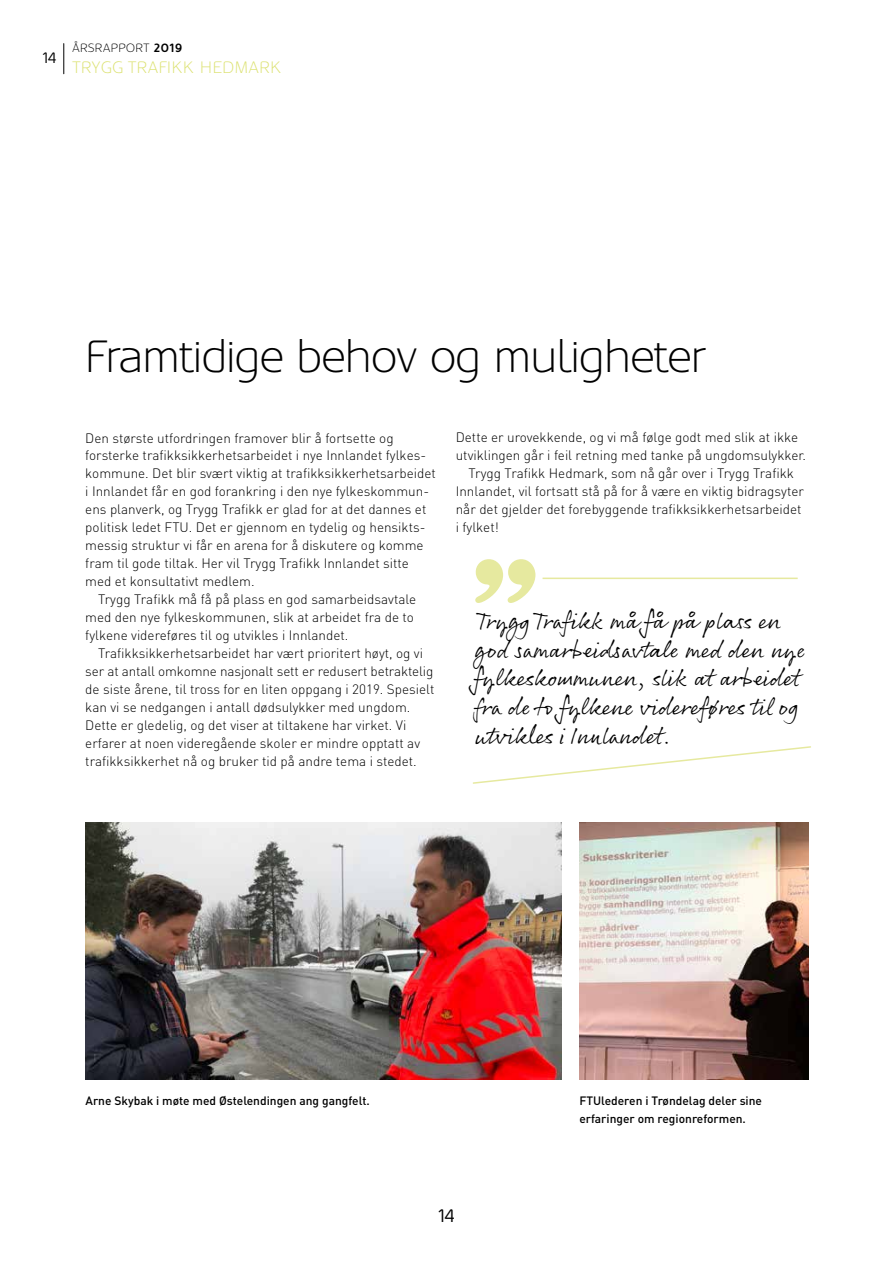
<style>
.page{position:relative;width:893px;height:1263px;background:#fff}
.page>*{position:absolute;margin:0;border:0;box-sizing:border-box;transform-origin:0 0}
.t1{font:300 45px "Oblik";color:#000}
.t2{font:24px/28.8px "Rollerscript Smooth";letter-spacing:-.005em;color:#000}
.t3{font:18px "Oblik";color:#000}
.t4{font:300 16.5px "Oblik";letter-spacing:.05em;color:#dbe16f}
.t5{font:15px "Oblik";color:#000}
.t6{font:300 13.5px/18px "DIN";color:#000}
.t7{font:500 12px/18px "DIN";color:#000}
.t8{font:300 12px "Oblik";letter-spacing:.05em;color:#000}
.s1{font-weight:700}
</style>
<div class="page">
<hr style="left:63px;top:44px;width:1px;height:30px;background:#000">
<img style="left:85px;top:823px;width:476px;height:257px">
<img style="left:579px;top:823px;width:229px;height:257px">
<svg style="left:475px;top:559px;width:60px;height:44px"></svg>
<svg style="left:472px;top:746px;width:339px;height:38px"></svg>
<hr style="left:543px;top:578px;width:255px;height:1px;background:#e6e99f">
<p class="t5" style="left:43px;top:49px;width:15px">14</p>
<p class="t8" style="left:72px;top:41px;width:111px">ÅRSRAPPORT <span class="s1">2019</span></p>
<p class="t4" style="left:72px;top:58px;width:210px">TRYGG TRAFIKK HEDMARK</p>
<h1 class="t1" style="left:85px;top:331px;width:620px">Framtidige behov og muligheter</h1>
<p class="t6" style="left:85px;top:428px;width:352px">Den største utfordringen framover blir å fortsette og forsterke trafikksikkerhetsarbeidet i nye Innlandet fylkes&shy;kommune. Det blir svært viktig at trafikksikkerhetsarbeidet i Innlandet får en god forankring i den nye fylkeskommun&shy;ens planverk, og Trygg Trafikk er glad for at det dannes et politisk ledet FTU. Det er gjennom en tydelig og hensikts&shy;messig struktur vi får en arena for å diskutere og komme fram til gode tiltak. Her vil Trygg Trafikk Innlandet sitte med et konsultativt medlem.</p>
<p class="t6" style="left:85px;top:590px;width:332px;text-indent:13px">Trygg Trafikk må få på plass en god samarbeidsavtale med den nye fylkeskommunen, slik at arbeidet fra de to fylkene videreføres til og utvikles i Innlandet.</p>
<p class="t6" style="left:85px;top:644px;width:351px;text-indent:13px">Trafikksikkerhetsarbeidet har vært prioritert høyt, og vi ser at antall omkomne nasjonalt sett er redusert betraktelig de siste årene, til tross for en liten oppgang i 2019. Spesielt kan vi se nedgangen i antall dødsulykker med ungdom.<br>Dette er gledelig, og det viser at tiltakene har virket. Vi erfarer at noen videregående skoler er mindre opptatt av trafikksikkerhet nå og bruker tid på andre tema i stedet.</p>
<p class="t6" style="left:456px;top:428px;width:344px">Dette er urovekkende, og vi må følge godt med slik at ikke</p>
<p class="t6" style="left:456px;top:446px;width:352px">utviklingen går i feil retning med tanke på ungdomsulykker.</p>
<p class="t6" style="left:468px;top:464px;width:327px">Trygg Trafikk Hedmark, som nå går over i Trygg Trafikk</p>
<p class="t6" style="left:456px;top:482px;width:350px">Innlandet, vil fortsatt stå på for å være en viktig bidragsyter</p>
<p class="t6" style="left:456px;top:500px;width:347px">når det gjelder det forebyggende trafikksikkerhetsarbeidet</p>
<p class="t6" style="left:456px;top:518px;width:45px">i fylket!</p>
<h2 class="t2" style="left:475px;top:605px;width:332px">Trygg Trafikk må få på plass en god samarbeidsavtale med den nye fylkeskommunen, slik at arbeidet fra de to fylkene videreføres til og utvikles i Innlandet.</h2>
<p class="t7" style="left:86px;top:1091px;width:286px">Arne Skybak i møte med Østelendingen ang gangfelt.</p>
<p class="t7" style="left:579px;top:1091px;width:184px">FTUlederen i Trøndelag deler sine erfaringer om regionreformen.</p>
<h3 class="t3" style="left:438px;top:1205px;width:18px">14</h3>
</div>
